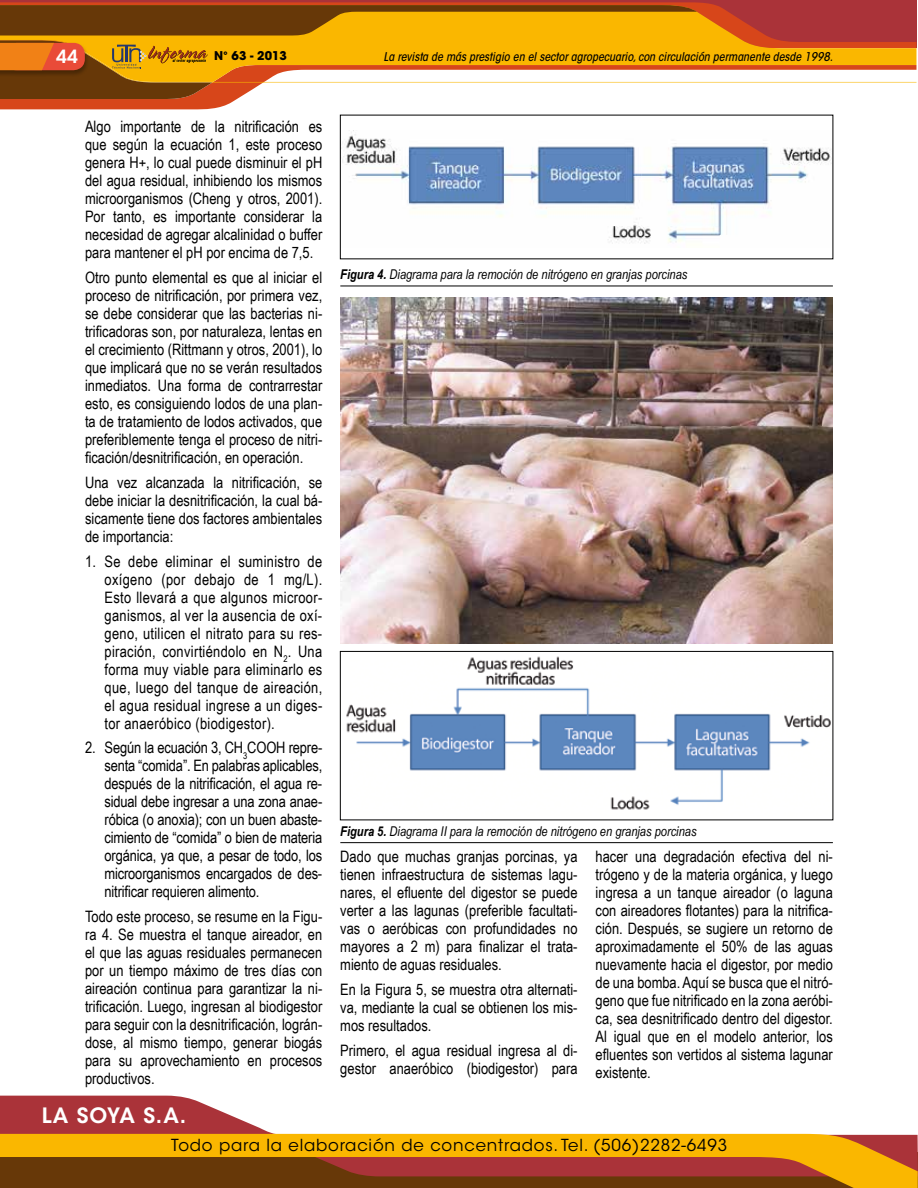
<style>
.page{position:relative;width:918px;height:1188px;background:#fff}
.page>*{position:absolute;margin:0;border:0;box-sizing:border-box;transform-origin:0 0}
.t1{font:600 21px "ITC Avant Garde Std";letter-spacing:.02em;color:#fff}
.t2{font:600 18.15px "ITC Avant Garde Std";color:#fff}
.t3{font:16.5px "ITC Avant Garde Std";letter-spacing:.05em;color:#000}
.t4{font:15.75px/18px "Arial Narrow";color:#000;text-align:justify}
.t5{font:italic 13.5px "Arial Narrow";color:#000}
.t6{font:italic 500 condensed 12px "ITC Avant Garde Std";color:#000}
.t7{font:700 12px "ITC Avant Garde Std";color:#000}
.s1{font-weight:700}
</style>
<div class="page">
<img style="left:342px;top:134px;width:489px;height:110px">
<img style="left:346px;top:656px;width:485px;height:154px">
<div style="left:340px;top:651px;width:493px;height:169px;border:1px solid #000"></div>
<img style="left:340px;top:298px;width:493px;height:346px">
<hr style="left:340px;top:286px;width:493px;height:1px;background:#000">
<hr style="left:340px;top:842px;width:493px;height:1px;background:#000">
<svg style="left:0;top:1096px;width:811px;height:38px"></svg>
<svg style="left:0;top:1134px;width:918px;height:54px;background:#b8710f"></svg>
<div style="left:0;top:0;width:916px;height:48px;background:#aa3339"></div>
<svg style="left:0;top:2px;width:916px;height:107px"></svg>
<p class="t2" style="left:56px;top:45px;width:23px">44</p>
<p class="t7" style="left:214px;top:47px;width:74px">N° 63 - 2013</p>
<p class="t6" style="left:384px;top:50px;width:451px">La revista de más prestigio en el sector agropecuario, con circulación permanente desde 1998.</p>
<p class="t4" style="left:85px;top:117px;width:239px">Algo importante de la nitrificación es que según la ecuación 1, este proceso genera H+, lo cual puede disminuir el pH del agua residual, inhibiendo los mismos microorganismos (Cheng y otros, 2001).<br>Por tanto, es importante considerar la necesidad de agregar alcalinidad o buffer para mantener el pH por encima de 7,5.</p>
<p class="t4" style="left:85px;top:268px;width:239px">Otro punto elemental es que al iniciar el proceso de nitrificación, por primera vez, se debe considerar que las bacterias ni&shy;trificadoras son, por naturaleza, lentas en el crecimiento (Rittmann y otros, 2001), lo que implicará que no se verán resultados inmediatos. Una forma de contrarrestar esto, es consiguiendo lodos de una plan&shy;ta de tratamiento de lodos activados, que preferiblemente tenga el proceso de nitri&shy;ficación/desnitrificación, en operación.</p>
<p class="t4" style="left:85px;top:473px;width:239px">Una vez alcanzada la nitrificación, se debe iniciar la desnitrificación, la cual bá&shy;sicamente tiene dos factores ambientales de importancia:</p>
<p class="t4" style="left:105px;top:551px;width:219px;text-indent:-19px">1. Se debe eliminar el suministro de oxígeno (por debajo de 1 mg/L).<br>Esto llevará a que algunos microor&shy;ganismos, al ver la ausencia de oxí&shy;geno, utilicen el nitrato para su res&shy;piración, convirtiéndolo en N<sub>2</sub>. Una forma muy viable para eliminarlo es que, luego del tanque de aireación, el agua residual ingrese a un diges&shy;tor anaeróbico (biodigestor).</p>
<p class="t4" style="left:105px;top:738px;width:219px;text-indent:-19px">2. Según la ecuación 3, CH<sub>3</sub>COOH repre&shy;senta “comida”. En palabras aplicables, después de la nitrificación, el agua re&shy;sidual debe ingresar a una zona anae&shy;róbica (o anoxia); con un buen abaste&shy;cimiento de “comida” o bien de materia orgánica, ya que, a pesar de todo, los microorganismos encargados de des&shy;nitrificar requieren alimento.</p>
<p class="t4" style="left:85px;top:907px;width:239px">Todo este proceso, se resume en la Figu&shy;ra 4. Se muestra el tanque aireador, en el que las aguas residuales permanecen por un tiempo máximo de tres días con aireación continua para garantizar la ni&shy;trificación. Luego, ingresan al biodigestor para seguir con la desnitrificación, lográn&shy;dose, al mismo tiempo, generar biogás para su aprovechamiento en procesos productivos.</p>
<h1 class="t1" style="left:42px;top:1102px;width:146px">LA SOYA S.A.</h1>
<p class="t5" style="left:340px;top:265px;width:349px"><span class="s1">Figura 4.</span> Diagrama para la remoción de nitrógeno en granjas porcinas</p>
<p class="t5" style="left:340px;top:821px;width:358px"><span class="s1">Figura 5.</span> Diagrama II para la remoción de nitrógeno en granjas porcinas</p>
<p class="t4" style="left:340px;top:847px;width:239px">Dado que muchas granjas porcinas, ya tienen infraestructura de sistemas lagu&shy;nares, el efluente del digestor se puede verter a las lagunas (preferible facultati&shy;vas o aeróbicas con profundidades no mayores a 2 m) para finalizar el trata&shy;miento de aguas residuales.</p>
<p class="t4" style="left:340px;top:980px;width:239px">En la Figura 5, se muestra otra alternati&shy;va, mediante la cual se obtienen los mis&shy;mos resultados.</p>
<p class="t4" style="left:340px;top:1040px;width:239px">Primero, el agua residual ingresa al di&shy;gestor anaeróbico (biodigestor) para</p>
<p class="t4" style="left:596px;top:847px;width:239px">hacer una degradación efectiva del ni&shy;trógeno y de la materia orgánica, y luego ingresa a un tanque aireador (o laguna con aireadores flotantes) para la nitrifica&shy;ción. Después, se sugiere un retorno de aproximadamente el 50% de las aguas nuevamente hacia el digestor, por medio de una bomba. Aquí se busca que el nitró&shy;geno que fue nitrificado en la zona aeróbi&shy;ca, sea desnitrificado dentro del digestor.<br>Al igual que en el modelo anterior, los efluentes son vertidos al sistema lagunar existente.</p>
<p class="t3" style="left:171px;top:1135px;width:558px">Todo para la elaboración de concentrados. Tel. (506)2282-6493</p>
</div>
